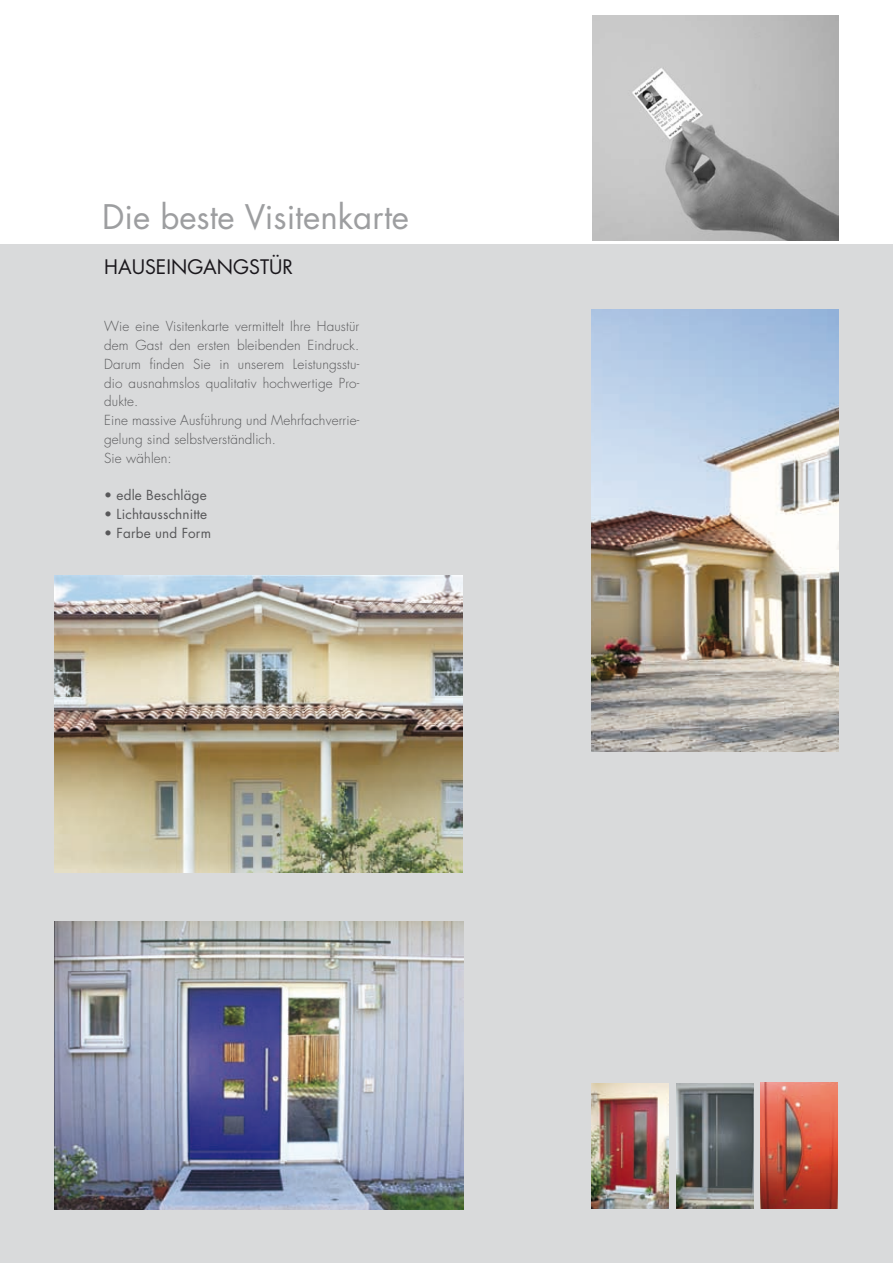
<style>
.page{position:relative;width:893px;height:1263px;background:#fff}
.page>*{position:absolute;margin:0;border:0;box-sizing:border-box;transform-origin:0 0}
.t1{font:33px "Futura";color:#9d9ea0}
.t2{font:19.5px "Futura";color:#1a171c}
.t3{font:300 13.5px/18.8px "Futura";letter-spacing:.01em;color:#58585a}
.t4{font:13.5px "Futura";letter-spacing:.01em;color:#58585a}
</style>
<div class="page">
<div style="left:0;top:244px;width:893px;height:1019px;background:#d9dadb"></div>
<img style="left:54px;top:575px;width:408px;height:298px">
<img style="left:54px;top:921px;width:409px;height:288px">
<img style="left:592px;top:15px;width:247px;height:225px">
<img style="left:591px;top:309px;width:248px;height:442px">
<img style="left:591px;top:1083px;width:77px;height:126px">
<img style="left:761px;top:1082px;width:76px;height:126px">
<img style="left:677px;top:1083px;width:76px;height:125px">
<h1 class="t1" style="left:102px;top:194px;width:309px">Die beste Visitenkarte</h1>
<h2 class="t2" style="left:104px;top:253px;width:191px">HAUSEINGANGSTÜR</h2>
<p class="t3" style="left:104px;top:317px;width:257px">Wie eine Visitenkarte vermittelt Ihre Haustür dem Gast den ersten bleibenden Eindruck.<br>Darum finden Sie in unserem Leistungsstu&shy;dio ausnahmslos qualitativ hochwertige Pro&shy;dukte.<br>Eine massive Ausführung und Mehrfachverrie&shy;gelung sind selbstverständlich.<br>Sie wählen:</p>
<p class="t4" style="left:104px;top:486px;width:104px">• edle Beschläge</p>
<p class="t4" style="left:104px;top:505px;width:105px">• Lichtausschnitte</p>
<p class="t4" style="left:104px;top:523px;width:108px">• Farbe und Form</p>
</div>
